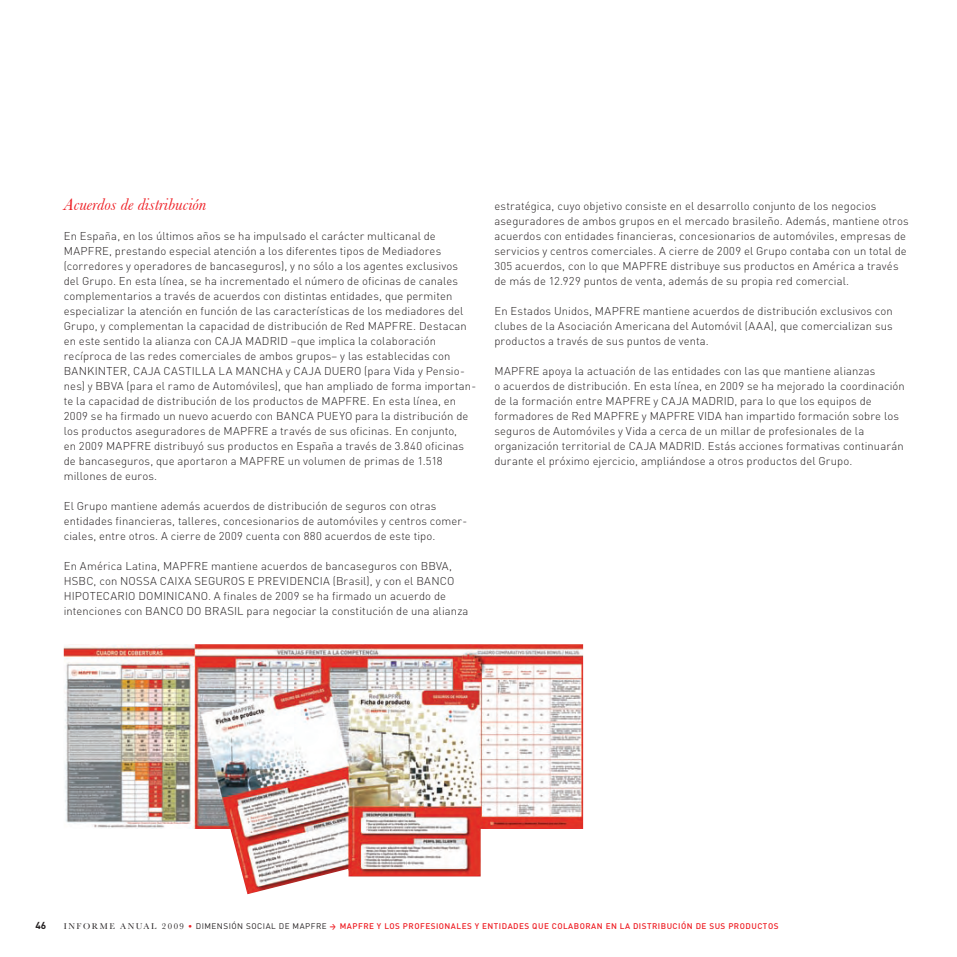
<style>
.page{position:relative;width:957px;height:957px;background:#fff}
.page>*{position:absolute;margin:0;border:0;box-sizing:border-box;transform-origin:0 0}
.t1{font:italic 17.5px "Baskerville";color:#ee1d23}
.t2{font:300 11.25px/15px "DIN";letter-spacing:.01em;color:#231f20}
.t3{font:700 10px "DIN";color:#231f20}
.t4{font:500 8.12px "DIN";letter-spacing:.06em;color:#ee1d23}
.s1{font-family:"Baskerville";font-weight:400;font-size:8.75px;color:#231f20}
.s2{font-weight:400;color:#231f20}
.s3{font-weight:700;font-size:7.38px}
</style>
<div class="page">
<img style="left:64px;top:644px;width:519px;height:250px">
<h1 class="t1" style="left:64px;top:194px;width:144px">Acuerdos de distribución</h1>
<p class="t2" style="left:64px;top:228px;width:414px">En España, en los últimos años se ha impulsado el carácter multicanal de MAPFRE, prestando especial atención a los diferentes tipos de Mediadores (corredores y operadores de bancaseguros), y no sólo a los agentes exclusivos del Grupo. En esta línea, se ha incrementado el número de oficinas de canales complementarios a través de acuerdos con distintas entidades, que permiten especializar la atención en función de las características de los mediadores del Grupo, y complementan la capacidad de distribución de Red MAPFRE. Destacan en este sentido la alianza con CAJA MADRID –que implica la colaboración recíproca de las redes comerciales de ambos grupos– y las establecidas con BANKINTER, CAJA CASTILLA LA MANCHA y CAJA DUERO (para Vida y Pensio&shy;nes) y BBVA (para el ramo de Automóviles), que han ampliado de forma importan&shy;te la capacidad de distribución de los productos de MAPFRE. En esta línea, en 2009 se ha firmado un nuevo acuerdo con BANCA PUEYO para la distribución de los productos aseguradores de MAPFRE a través de sus oficinas. En conjunto,<br>en 2009 MAPFRE distribuyó sus productos en España a través de 3.840 oficinas de bancaseguros, que aportaron a MAPFRE un volumen de primas de 1.518 millones de euros.</p>
<p class="t2" style="left:64px;top:498px;width:405px">El Grupo mantiene además acuerdos de distribución de seguros con otras entidades financieras, talleres, concesionarios de automóviles y centros comer&shy;ciales, entre otros. A cierre de 2009 cuenta con 880 acuerdos de este tipo.</p>
<p class="t2" style="left:64px;top:558px;width:406px">En América Latina, MAPFRE mantiene acuerdos de bancaseguros con BBVA, HSBC, con NOSSA CAIXA SEGUROS E PREVIDENCIA (Brasil), y con el BANCO HIPOTECARIO DOMINICANO. A finales de 2009 se ha firmado un acuerdo de intenciones con BANCO DO BRASIL para negociar la constitución de una alianza</p>
<p class="t2" style="left:494px;top:198px;width:416px">estratégica, cuyo objetivo consiste en el desarrollo conjunto de los negocios aseguradores de ambos grupos en el mercado brasileño. Además, mantiene otros acuerdos con entidades financieras, concesionarios de automóviles, empresas de servicios y centros comerciales. A cierre de 2009 el Grupo contaba con un total de 305 acuerdos, con lo que MAPFRE distribuye sus productos en América a través de más de 12.929 puntos de venta, además de su propia red comercial.</p>
<p class="t2" style="left:494px;top:303px;width:400px;text-align:justify">En Estados Unidos, MAPFRE mantiene acuerdos de distribución exclusivos con clubes de la Asociación Americana del Automóvil (AAA), que comercializan sus productos a través de sus puntos de venta.</p>
<p class="t2" style="left:494px;top:363px;width:412px">MAPFRE apoya la actuación de las entidades con las que mantiene alianzas<br>o acuerdos de distribución. En esta línea, en 2009 se ha mejorado la coordinación de la formación entre MAPFRE y CAJA MADRID, para lo que los equipos de formadores de Red MAPFRE y MAPFRE VIDA han impartido formación sobre los seguros de Automóviles y Vida a cerca de un millar de profesionales de la organización territorial de CAJA MADRID. Estás acciones formativas continuarán durante el próximo ejercicio, ampliándose a otros productos del Grupo.</p>
<p class="t3" style="left:35px;top:919px;width:12px">46</p>
<p class="t4" style="left:64px;top:921px;width:716px"><span class="s1">INFORME ANUAL 2009</span> • <span class="s2">DIMENSIÓN SOCIAL DE MAPFRE</span> <span class="s3">&gt;</span> MAPFRE Y LOS PROFESIONALES Y ENTIDADES QUE COLABORAN EN LA DISTRIBUCIÓN DE SUS PRODUCTOS</p>
</div>
